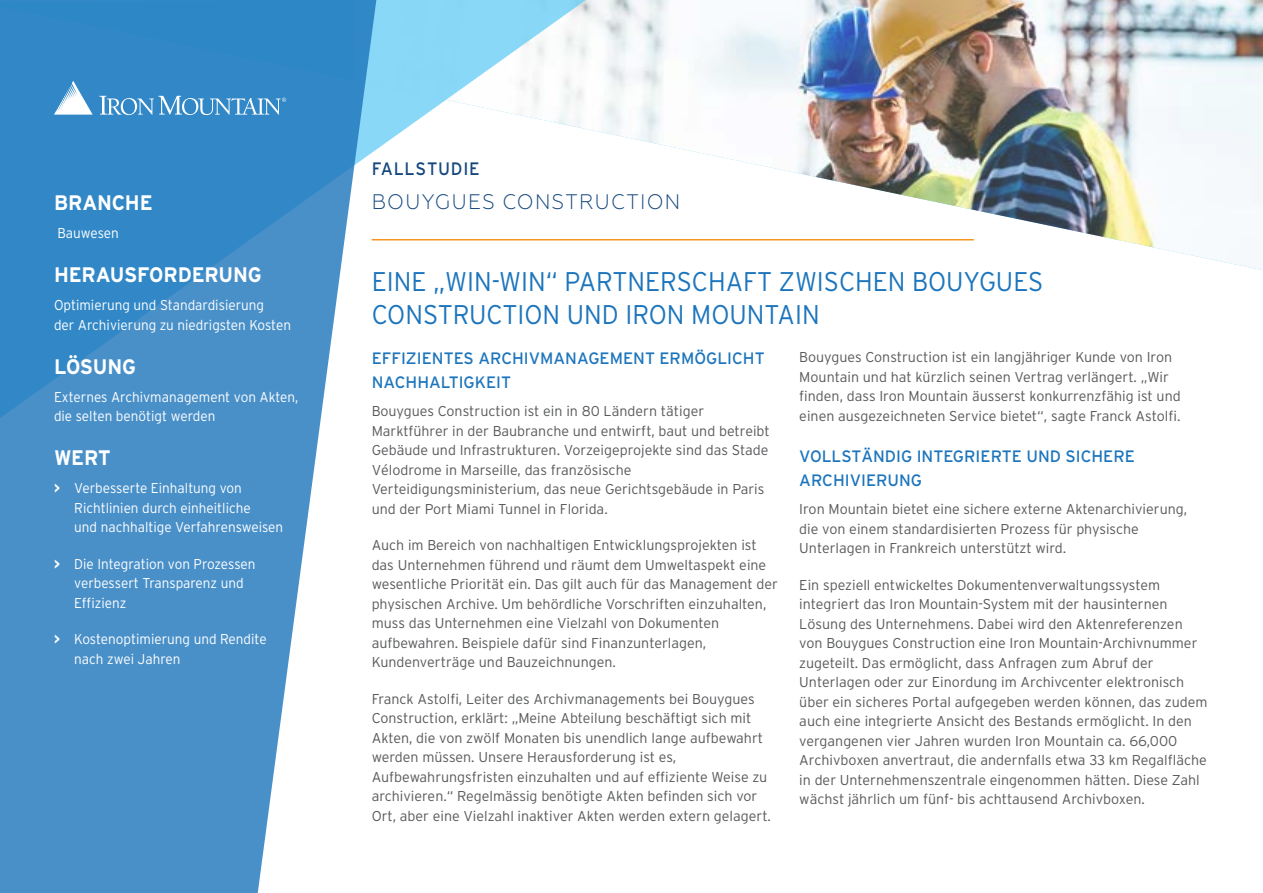
<style>
.page{position:relative;width:1263px;height:893px;background:#fff}
.page>*{position:absolute;margin:0;border:0;box-sizing:border-box;transform-origin:0 0}
.t1{font:300 27px/33px "Interstate";color:#1c75bc;scale:.95 1}
.t2{font:700 21px "Interstate";letter-spacing:-.01em;color:#fff;scale:.95 1}
.t3{font:300 21px "Geometria";letter-spacing:.065em;color:#14477d;scale:.95 1}
.t4{font:18px "Interstate";letter-spacing:.04em;color:#14477d;scale:.95 1}
.t5{font:16.5px/24px "Interstate";color:#1c75bc}
.t6{font:300 14.25px/19.5px "Interstate";color:#58595b}
.t7{font:300 14.25px/19.5px "Interstate";color:#fff;scale:.95 1}
.s1{font-weight:700}
</style>
<div class="page">
<img style="left:598px;top:0;width:665px;height:271px">
<svg style="left:378px;top:0;width:220px;height:241px"></svg>
<svg style="left:0;top:0;width:378px;height:893px;fill:#4990c9"></svg>
<svg style="left:99px;top:96px;width:187px;height:19px;background:#63a4d4"></svg>
<svg style="left:54px;top:81px;width:39px;height:34px"></svg>
<hr style="left:372px;top:239px;width:602px;height:1px;background:#f7941e">
<h2 class="t2" style="left:54px;top:190px;width:105px">BRANCHE</h2>
<p class="t7" style="left:58px;top:223px;width:66px">Bauwesen</p>
<h2 class="t2" style="left:54px;top:262px;width:220px">HERAUSFORDERUNG</h2>
<p class="t7" style="left:54px;top:295px;width:251px">Optimierung und Standardisierung<br>der Archivierung zu niedrigsten Kosten</p>
<h2 class="t2" style="left:54px;top:353px;width:88px">LÖSUNG</h2>
<p class="t7" style="left:54px;top:387px;width:259px">Externes Archivmanagement von Akten, die selten benötigt werden</p>
<h2 class="t2" style="left:54px;top:445px;width:61px">WERT</h2>
<p class="t7" style="left:74px;top:478px;width:221px;text-indent:-20px"><span class="s1">&gt;</span> Verbesserte Einhaltung von<br>Richtlinien durch einheitliche<br>und nachhaltige Verfahrensweisen</p>
<p class="t7" style="left:74px;top:554px;width:192px;text-indent:-20px"><span class="s1">&gt;</span> Die Integration von Prozessen verbessert Transparenz und<br>Effizienz</p>
<p class="t7" style="left:74px;top:629px;width:204px;text-indent:-20px"><span class="s1">&gt;</span> Kostenoptimierung und Rendite nach zwei Jahren</p>
<p class="t4" style="left:372px;top:158px;width:115px">FALLSTUDIE</p>
<h2 class="t3" style="left:372px;top:190px;width:326px">BOUYGUES CONSTRUCTION</h2>
<h1 class="t1" style="left:372px;top:264px;width:708px">EINE „WIN-WIN“ PARTNERSCHAFT ZWISCHEN BOUYGUES<br>CONSTRUCTION UND IRON MOUNTAIN</h1>
<p class="t5" style="left:372px;top:346px;width:394px">EFFIZIENTES ARCHIVMANAGEMENT ERMÖGLICHT<br>NACHHALTIGKEIT</p>
<p class="t6" style="left:372px;top:401px;width:400px">Bouygues Construction ist ein in 80 Ländern tätiger Marktführer in der Baubranche und entwirft, baut und betreibt Gebäude und Infrastrukturen. Vorzeigeprojekte sind das Stade Vélodrome in Marseille, das französische Verteidigungsministerium, das neue Gerichtsgebäude in Paris und der Port Miami Tunnel in Florida.</p>
<p class="t6" style="left:372px;top:535px;width:408px">Auch im Bereich von nachhaltigen Entwicklungsprojekten ist das Unternehmen führend und räumt dem Umweltaspekt eine wesentliche Priorität ein. Das gilt auch für das Management der physischen Archive. Um behördliche Vorschriften einzuhalten, muss das Unternehmen eine Vielzahl von Dokumenten aufbewahren. Beispiele dafür sind Finanzunterlagen, Kundenverträge und Bauzeichnungen.</p>
<p class="t6" style="left:372px;top:689px;width:401px">Franck Astolfi, Leiter des Archivmanagements bei Bouygues Construction, erklärt: „Meine Abteilung beschäftigt sich mit Akten, die von zwölf Monaten bis unendlich lange aufbewahrt werden müssen. Unsere Herausforderung ist es, Aufbewahrungsfristen einzuhalten und auf effiziente Weise zu archivieren.“ Regelmässig benötigte Akten befinden sich vor Ort, aber eine Vielzahl inaktiver Akten werden extern gelagert.</p>
<p class="t6" style="left:799px;top:348px;width:383px">Bouygues Construction ist ein langjähriger Kunde von Iron Mountain und hat kürzlich seinen Vertrag verlängert. „Wir finden, dass Iron Mountain äusserst konkurrenzfähig ist und einen ausgezeichneten Service bietet“, sagte Franck Astolfi.</p>
<p class="t5" style="left:799px;top:444px;width:337px">VOLLSTÄNDIG INTEGRIERTE UND SICHERE<br>ARCHIVIERUNG</p>
<p class="t6" style="left:799px;top:499px;width:389px">Iron Mountain bietet eine sichere externe Aktenarchivierung, die von einem standardisierten Prozess für physische<br>Unterlagen in Frankreich unterstützt wird.</p>
<p class="t6" style="left:799px;top:575px;width:410px">Ein speziell entwickeltes Dokumentenverwaltungssystem integriert das Iron Mountain-System mit der hausinternen Lösung des Unternehmens. Dabei wird den Aktenreferenzen von Bouygues Construction eine Iron Mountain-Archivnummer zugeteilt. Das ermöglicht, dass Anfragen zum Abruf der Unterlagen oder zur Einordung im Archivcenter elektronisch über ein sicheres Portal aufgegeben werden können, das zudem auch eine integrierte Ansicht des Bestands ermöglicht. In den vergangenen vier Jahren wurden Iron Mountain ca. 66,000<br>Archivboxen anvertraut, die andernfalls etwa 33 km Regalfläche in der Unternehmenszentrale eingenommen hätten. Diese Zahl wächst jährlich um fünf- bis achttausend Archivboxen.</p>
</div>
